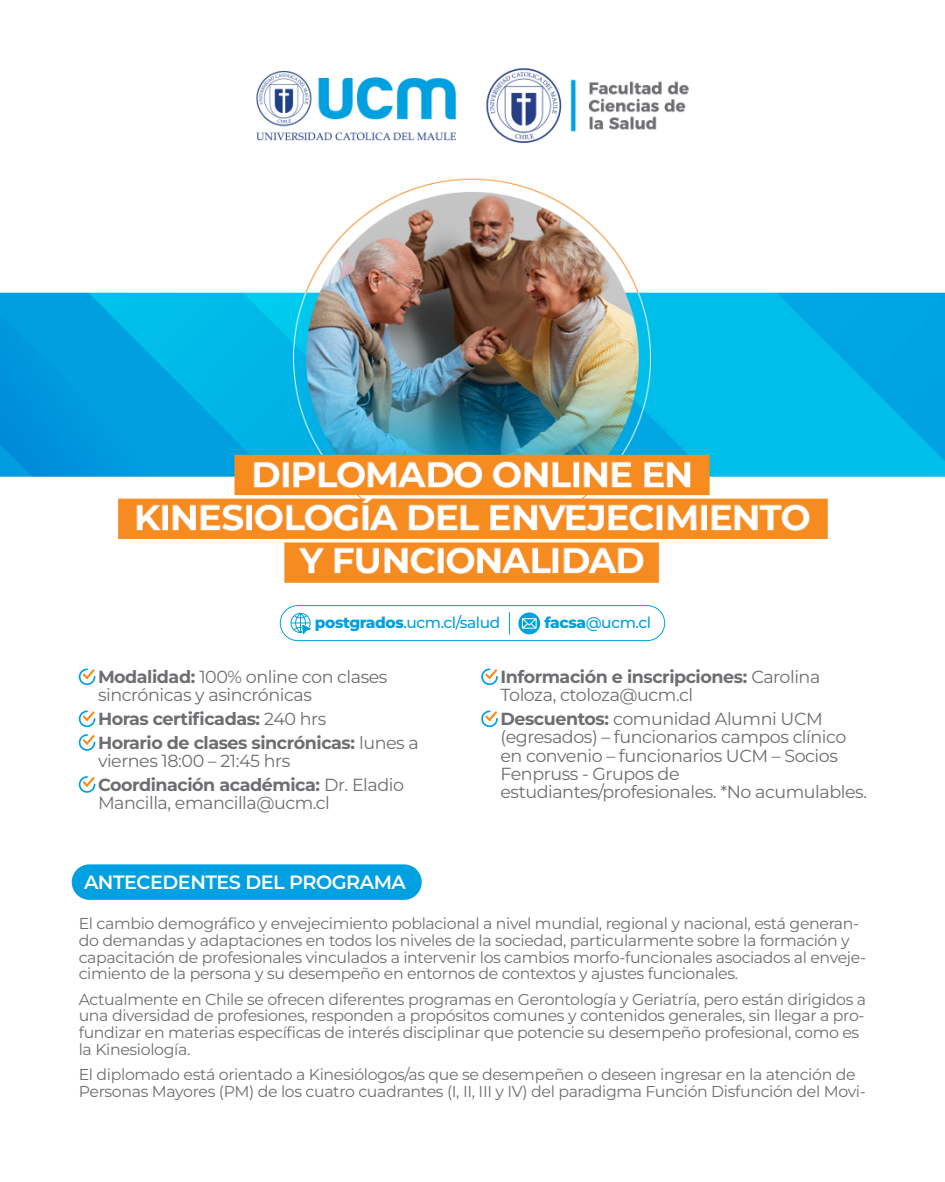
<style>
.page{position:relative;width:945px;height:1182px;background:#fff}
.page>*{position:absolute;margin:0;border:0;box-sizing:border-box;transform-origin:0 0}
.t1{font:600 19.25px "Montserrat";letter-spacing:-.025em;color:#fff}
.t2{font:17.5px/18.4px "Montserrat";letter-spacing:-.025em;color:#6d6e71}
.t3{font:700 17.5px/23.6px "Montserrat";letter-spacing:-.025em;color:#6d6e71}
.t4{font:15.75px/16.6px "Montserrat";letter-spacing:-.02em;color:#6d6e71}
.t5{font:500 15.4px "Montserrat";letter-spacing:-.025em;color:#01a0e0}
.s1{font-weight:800}
.s2{font-weight:700}
.s3{font-weight:400}
</style>
<div class="page">
<img style="left:0;top:68px;width:945px;height:574px">
<div style="left:72px;top:864px;width:350px;height:35px;background:#01a0e0;border-radius:18px"></div>
<svg style="left:79px;top:668px;width:16px;height:17px"></svg>
<svg style="left:481px;top:668px;width:17px;height:17px"></svg>
<svg style="left:481px;top:710px;width:17px;height:17px"></svg>
<svg style="left:79px;top:710px;width:16px;height:17px"></svg>
<svg style="left:79px;top:734px;width:16px;height:16px"></svg>
<svg style="left:79px;top:776px;width:16px;height:16px"></svg>
<div style="left:280px;top:605px;width:385px;height:36px;border:1px solid #01a0e0;border-radius:17px"></div>
<svg style="left:290px;top:612px;width:21px;height:22px"></svg>
<svg style="left:518px;top:612px;width:22px;height:22px"></svg>
<svg style="left:509px;top:612px;width:1px;height:22px"></svg>
<p class="t5" style="left:315px;top:612px;width:187px"><span class="s1">postgrados</span>.ucm.cl/salud</p>
<p class="t5" style="left:544px;top:612px;width:108px"><span class="s1">facsa</span>@ucm.cl</p>
<p class="t2" style="left:98px;top:667px;width:291px"><span class="s2">Modalidad:</span> 100% online con clases sincrónicas y asincrónicas</p>
<p class="t3" style="left:98px;top:706px;width:322px">Horas certificadas: <span class="s3">240 hrs<br></span>Horario de clases sincrónicas: <span class="s3">lunes a</span></p>
<p class="t2" style="left:98px;top:748px;width:308px;line-height:23.6px">viernes 18:00 – 21:45 hrs<br><span class="s2">Coordinación académica:</span> Dr. Eladio</p>
<p class="t2" style="left:98px;top:793px;width:233px">Mancilla, emancilla@ucm.cl</p>
<p class="t2" style="left:500px;top:667px;width:321px"><span class="s2">Información e inscripciones:</span> Carolina<br>Toloza, ctoloza@ucm.cl</p>
<p class="t2" style="left:500px;top:709px;width:368px"><span class="s2">Descuentos:</span> comunidad Alumni UCM (egresados) – funcionarios campos clínico en convenio – funcionarios UCM – Socios Fenpruss - Grupos de estudiantes/profesionales. *No acumulables.</p>
<p class="t1" style="left:84px;top:869px;width:323px">ANTECEDENTES DEL PROGRAMA</p>
<p class="t4" style="left:79px;top:914px;width:789px">El cambio demográfico y envejecimiento poblacional a nivel mundial, regional y nacional, está generan&shy;do demandas y adaptaciones en todos los niveles de la sociedad, particularmente sobre la formación y capacitación de profesionales vinculados a intervenir los cambios morfo-funcionales asociados al enveje&shy;cimiento de la persona y su desempeño en entornos de contextos y ajustes funcionales.</p>
<p class="t4" style="left:79px;top:990px;width:789px">Actualmente en Chile se ofrecen diferentes programas en Gerontología y Geriatría, pero están dirigidos a una diversidad de profesiones, responden a propósitos comunes y contenidos generales, sin llegar a pro&shy;fundizar en materias específicas de interés disciplinar que potencie su desempeño profesional, como es la Kinesiología.</p>
<p class="t4" style="left:79px;top:1065px;width:789px">El diplomado está orientado a Kinesiólogos/as que se desempeñen o deseen ingresar en la atención de<br>Personas Mayores (PM) de los cuatro cuadrantes (I, II, III y IV) del paradigma Función Disfunción del Movi-</p>
</div>
